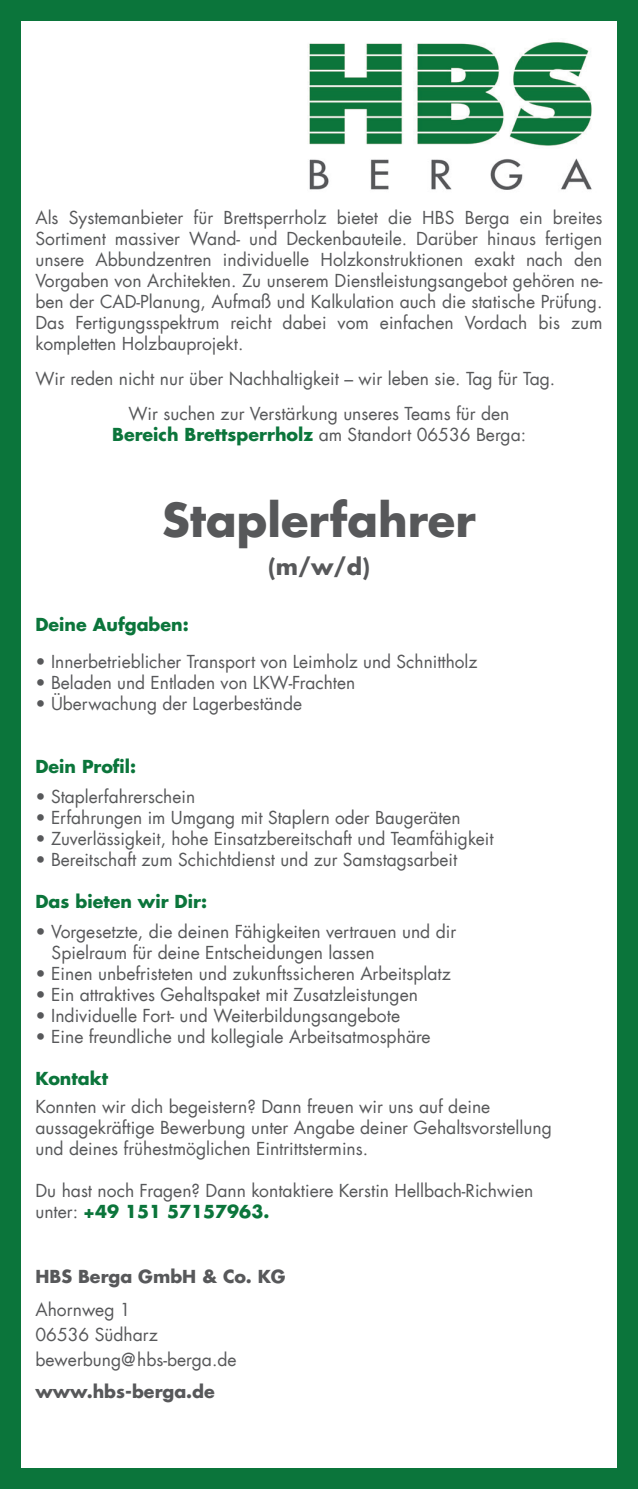
<style>
.page{position:relative;width:638px;height:1489px;background:#fff}
.page>*{position:absolute;margin:0;border:0;box-sizing:border-box;transform-origin:0 0}
.t1{font:700 45px "Futura Com";color:#57585a}
.t2{font:700 22.5px "Futura Com";color:#57585a}
.t3{font:17.5px/21px "Futura Com";color:#57585a}
.t4{font:700 17.5px "Futura Com";color:#0b753b}
.t5{font:700 17.5px "Futura Com";color:#57585a}
.s1{font-weight:400;color:#57585a}
.s2{font-weight:700;color:#0b753b}
</style>
<div class="page">
<div style="left:0;top:0;width:638px;height:1488px;background:#0b753b"></div>
<div style="left:21px;top:21px;width:596px;height:1446px;background:#fff"></div>
<img style="left:309px;top:42px;width:283px;height:148px">
<p class="t3" style="left:35px;top:206px;width:568px;text-align:justify">Als Systemanbieter für Brettsperrholz bietet die HBS Berga ein breites Sortiment massiver Wand- und Deckenbauteile. Darüber hinaus fertigen unsere Abbundzentren individuelle Holzkonstruktionen exakt nach den Vorgaben von Architekten. Zu unserem Dienstleistungsangebot gehören ne&shy;ben der CAD-Planung, Aufmaß und Kalkulation auch die statische Prüfung.<br>Das Fertigungsspektrum reicht dabei vom einfachen Vordach bis zum kompletten Holzbauprojekt.</p>
<p class="t3" style="left:35px;top:368px;width:521px">Wir reden nicht nur über Nachhaltigkeit – wir leben sie. Tag für Tag.</p>
<p class="t3" style="left:128px;top:403px;width:382px">Wir suchen zur Verstärkung unseres Teams für den</p>
<p class="t4" style="left:112px;top:421px;width:415px">Bereich Brettsperrholz <span class="s1">am Standort 06536 Berga:</span></p>
<p class="t1" style="left:162px;top:485px;width:315px">Staplerfahrer</p>
<p class="t2" style="left:268px;top:549px;width:103px">(m/w/d)</p>
<p class="t4" style="left:35px;top:610px;width:155px">Deine Aufgaben:</p>
<p class="t3" style="left:35px;top:650px;width:443px">• Innerbetrieblicher Transport von Leimholz und Schnittholz</p>
<p class="t3" style="left:35px;top:671px;width:321px">• Beladen und Entladen von LKW-Frachten</p>
<p class="t3" style="left:35px;top:692px;width:268px">• Überwachung der Lagerbestände</p>
<p class="t4" style="left:35px;top:753px;width:102px">Dein Profil:</p>
<p class="t3" style="left:35px;top:785px;width:161px">• Staplerfahrerschein</p>
<p class="t3" style="left:35px;top:806px;width:427px">• Erfahrungen im Umgang mit Staplern oder Baugeräten</p>
<p class="t3" style="left:35px;top:827px;width:459px">• Zuverlässigkeit, hohe Einsatzbereitschaft und Teamfähigkeit</p>
<p class="t3" style="left:35px;top:848px;width:423px">• Bereitschaft zum Schichtdienst und zur Samstagsarbeit</p>
<p class="t4" style="left:35px;top:888px;width:173px">Das bieten wir Dir:</p>
<p class="t3" style="left:52px;top:920px;width:406px;text-indent:-16px">• Vorgesetzte, die deinen Fähigkeiten vertrauen und dir<br>Spielraum für deine Entscheidungen lassen</p>
<p class="t3" style="left:35px;top:962px;width:417px">• Einen unbefristeten und zukunftssicheren Arbeitsplatz</p>
<p class="t3" style="left:35px;top:983px;width:384px">• Ein attraktives Gehaltspaket mit Zusatzleistungen</p>
<p class="t3" style="left:35px;top:1004px;width:366px">• Individuelle Fort- und Weiterbildungsangebote</p>
<p class="t3" style="left:35px;top:1025px;width:397px">• Eine freundliche und kollegiale Arbeitsatmosphäre</p>
<p class="t4" style="left:35px;top:1065px;width:74px">Kontakt</p>
<p class="t3" style="left:35px;top:1096px;width:518px">Konnten wir dich begeistern? Dann freuen wir uns auf deine aussagekräftige Bewerbung unter Angabe deiner Gehaltsvorstellung und deines frühestmöglichen Eintrittstermins.</p>
<p class="t3" style="left:35px;top:1180px;width:499px">Du hast noch Fragen? Dann kontaktiere Kerstin Hellbach-Richwien unter: <span class="s2">+49 151 57157963.</span></p>
<p class="t5" style="left:35px;top:1263px;width:251px">HBS Berga GmbH &amp; Co. KG</p>
<p class="t3" style="left:35px;top:1296px;width:203px;line-height:25px">Ahornweg 1<br>06536 Südharz bewerbung@hbs-berga.de</p>
<p class="t5" style="left:35px;top:1377px;width:181px">www.hbs-berga.de</p>
</div>
